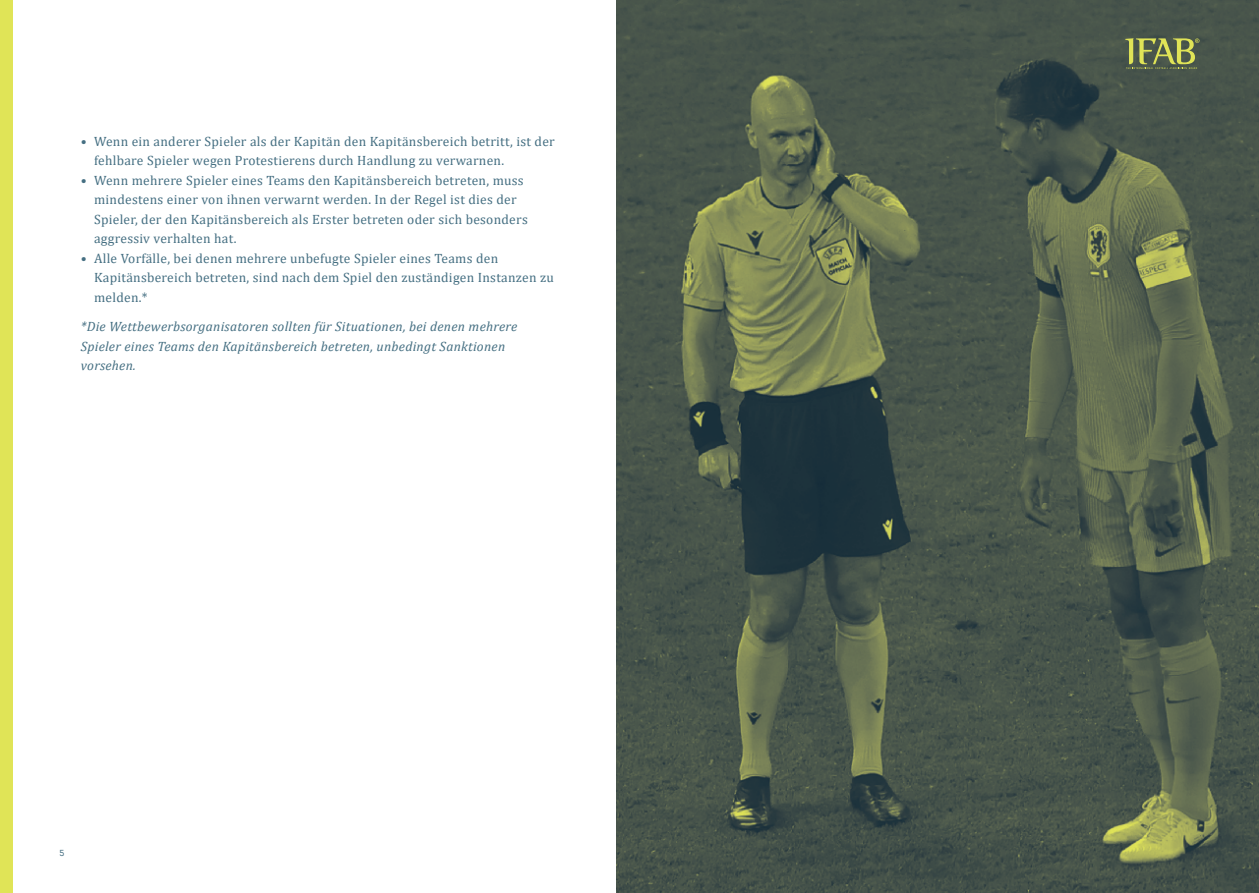
<style>
.page{position:relative;width:1259px;height:893px;background:#fff}
.page>*{position:absolute;margin:0;border:0;box-sizing:border-box;transform-origin:0 0}
.t1{font:13.5px/19.5px "Cambria";letter-spacing:.02em;color:#456f82}
.Body_-_Cambria_Regular_9_13{font:italic 13.5px/19.5px "Cambria";letter-spacing:.02em;color:#456f82}
.t2{font:9px "Roag";color:#456f82}
</style>
<div class="page">
<div style="left:0;top:0;width:13px;height:893px;background:#e0e457"></div>
<img style="left:617px;top:0;width:642px;height:893px">
<svg style="left:1125px;top:38px;width:74px;height:31px;background:#7a844f"></svg>
<p class="t1" style="left:94px;top:131px;width:462px;text-indent:-13px">• Wenn ein anderer Spieler als der Kapitän den Kapitänsbereich betritt, ist der fehlbare Spieler wegen Protestierens durch Handlung zu verwarnen.</p>
<p class="t1" style="left:94px;top:170px;width:435px;text-indent:-13px">• Wenn mehrere Spieler eines Teams den Kapitänsbereich betreten, muss mindestens einer von ihnen verwarnt werden. In der Regel ist dies der Spieler, der den Kapitänsbereich als Erster betreten oder sich besonders aggressiv verhalten hat.</p>
<p class="t1" style="left:94px;top:248px;width:461px;text-indent:-13px">• Alle Vorfälle, bei denen mehrere unbefugte Spieler eines Teams den<br>Kapitänsbereich betreten, sind nach dem Spiel den zuständigen Instanzen zu melden.*</p>
<p class="Body_-_Cambria_Regular_9_13" style="left:81px;top:316px;width:438px">*Die Wettbewerbsorganisatoren sollten für Situationen, bei denen mehrere<br>Spieler eines Teams den Kapitänsbereich betreten, unbedingt Sanktionen vorsehen.</p>
<p class="t2" style="left:60px;top:846px;width:6px">5</p>
</div>
